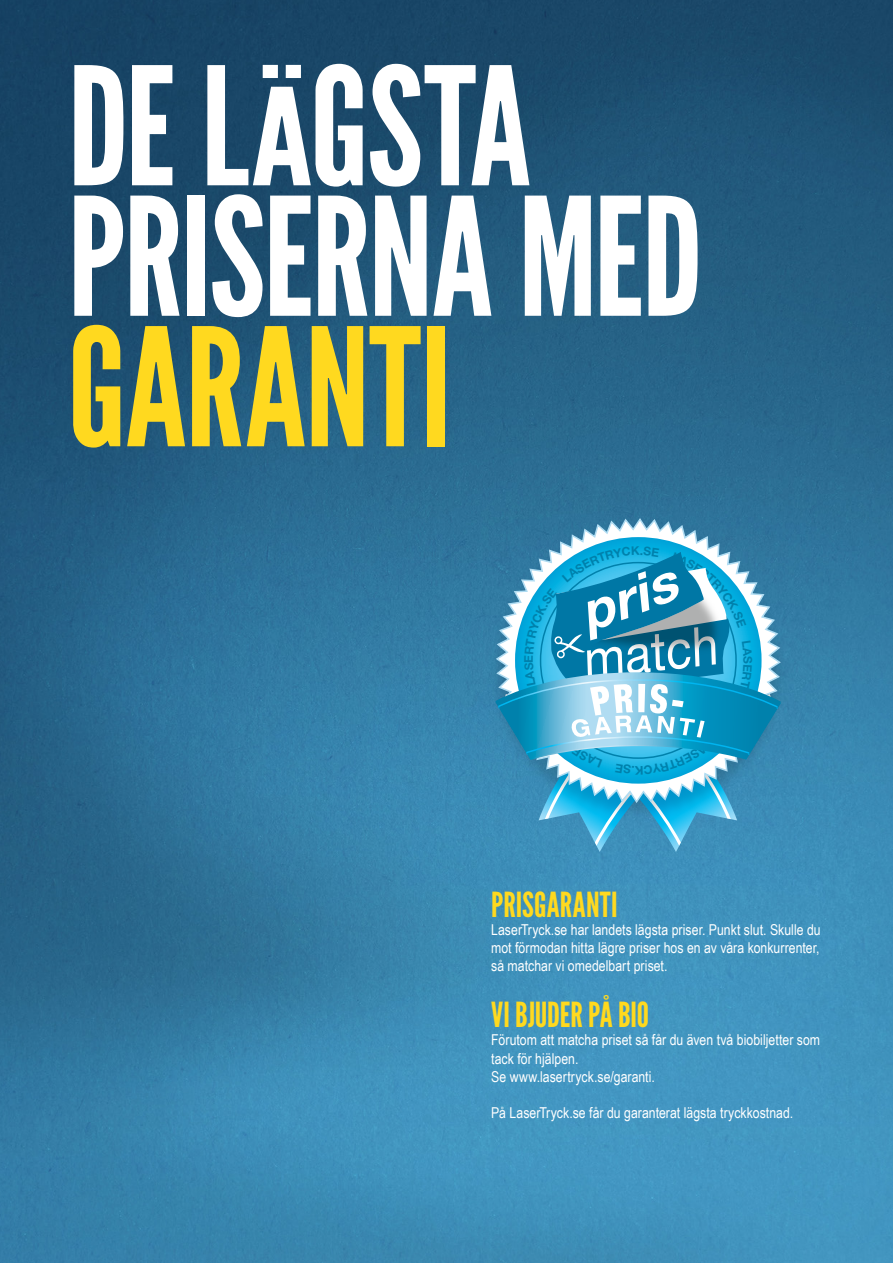
<style>
.page{position:relative;width:893px;height:1263px;background:#fff}
.page>*{position:absolute;margin:0;border:0;box-sizing:border-box;transform-origin:0 0}
.t1{font:163.5px/130.5px "League Gothic";letter-spacing:-.015em;color:#fff}
.t2{font:163.5px "League Gothic";letter-spacing:-.005em;color:#ffd91f}
.t3{font:34.5px "League Gothic";letter-spacing:.005em;color:#ffd91f}
.t4{font:15px/18.1px "Arial Narrow";color:#fff;text-align:justify}
.s1{font-size:134.1px}
</style>
<div class="page">
<img style="left:0;top:0;width:893px;height:1263px">
<img style="left:485px;top:518px;width:306px;height:311px">
<svg style="left:494px;top:517px;width:288px;height:287px;background:#5392b3"></svg>
<svg style="left:495px;top:546px;width:286px;height:306px;background:#4ca8cc"></svg>
<h1 class="t1" style="left:68px;top:63px;width:636px">DE L<span class="s1">Ä</span>GSTA<br>PRISERNA MED</h1>
<h1 class="t2" style="left:68px;top:291px;width:385px">GARANTI</h1>
<h2 class="t3" style="left:491px;top:884px;width:128px">PRISGARANTI</h2>
<p class="t4" style="left:491px;top:920px;width:331px">LaserTryck.se har landets lägsta priser. Punkt slut. Skulle du mot förmodan hitta lägre priser hos en av våra konkurrenter, så matchar vi omedelbart priset.</p>
<h2 class="t3" style="left:491px;top:994px;width:159px">VI BJUDER PÅ BIO</h2>
<p class="t4" style="left:491px;top:1030px;width:331px;text-align:left">Förutom att matcha priset så får du även två biobiljetter som tack för hjälpen.<br>Se www.lasertryck.se/garanti.</p>
<p class="t4" style="left:491px;top:1103px;width:304px">På LaserTryck.se får du garanterat lägsta tryckkostnad.</p>
</div>
